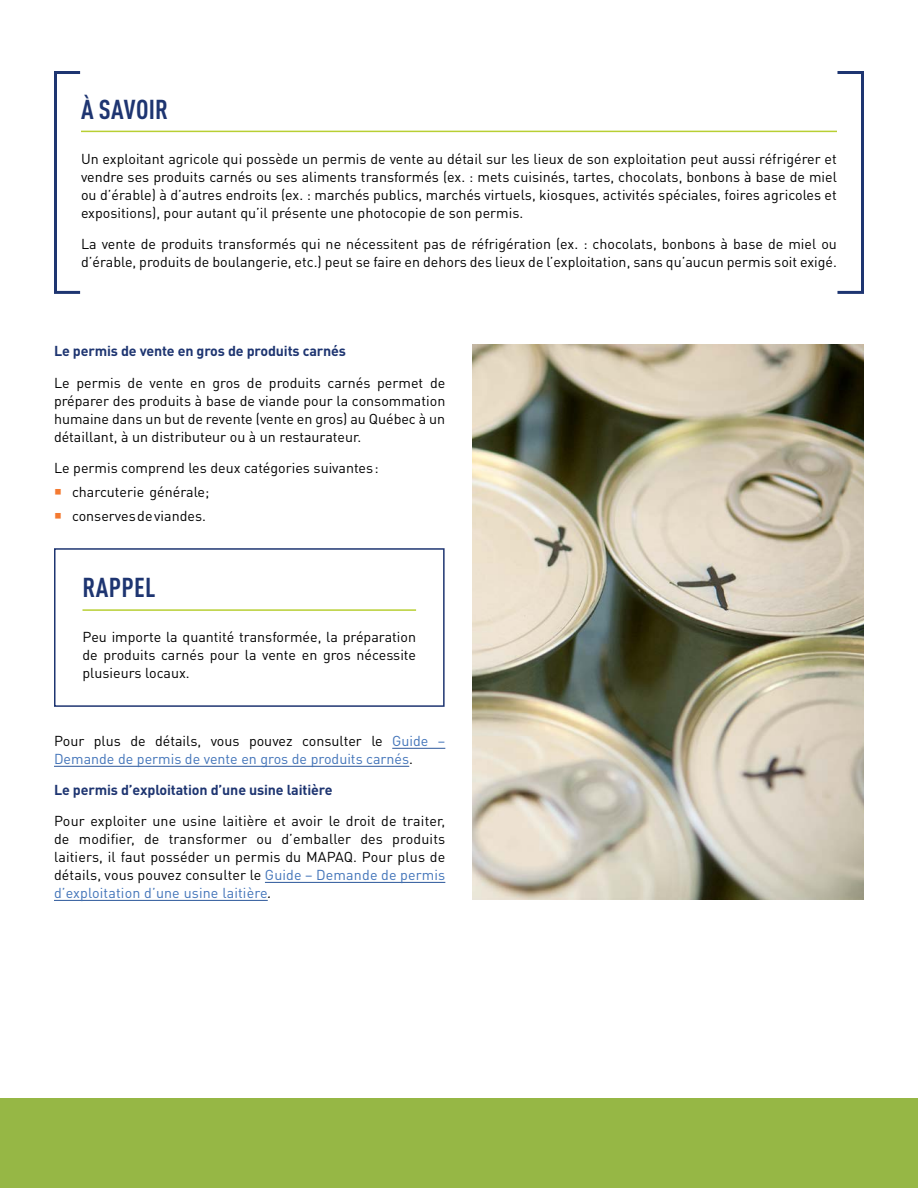
<style>
.page{position:relative;width:918px;height:1188px;background:#fff}
.page>*{position:absolute;margin:0;border:0;box-sizing:border-box;transform-origin:0 0}
.t1{font:700 condensed 27px "DINOT";letter-spacing:.01em;color:#1e3571}
.t2{font:14.25px/18px "DINOT";color:#000;text-align:justify}
.t3{font:14.25px/18px "DINOT";color:#4274b9}
.t4{font:700 14.25px "DINOT";letter-spacing:-.01em;color:#1e3571}
.s1{color:#000}
.s2{color:#4274b9}
.s3{font-family:"Calibri";font-style:italic}
</style>
<div class="page">
<hr style="left:392px;top:748px;width:53px;height:1px;background:#2b579a">
<hr style="left:54px;top:766px;width:355px;height:1px;background:#2b579a">
<hr style="left:265px;top:882px;width:180px;height:1px;background:#2b579a">
<hr style="left:54px;top:900px;width:214px;height:1px;background:#2b579a">
<hr style="left:81px;top:131px;width:756px;height:1px;background:#b8cf33">
<hr style="left:82px;top:609px;width:334px;height:2px;background:#b8cf33">
<div style="left:54px;top:548px;width:391px;height:159px;border:2px solid #1e3571"></div>
<img style="left:472px;top:344px;width:392px;height:556px">
<div style="left:836px;top:71px;width:28px;height:223px;border:3px solid #1e3571"></div>
<div style="left:54px;top:71px;width:28px;height:223px;border:3px solid #1e3571"></div>
<div style="left:0;top:1098px;width:918px;height:90px;background:#96b745"></div>
<h5 class="t1" style="left:81px;top:93px;width:89px">À SAVOIR</h5>
<p class="t2" style="left:81px;top:149px;width:757px">Un exploitant agricole qui possède un permis de vente au détail sur les lieux de son exploitation peut aussi réfrigérer et vendre ses produits carnés ou ses aliments transformés (ex. : mets cuisinés, tartes, chocolats, bonbons à base de miel ou d’érable) à d’autres endroits (ex. : marchés publics, marchés virtuels, kiosques, activités spéciales, foires agricoles et expositions), pour autant qu’il présente une photocopie de son permis.</p>
<p class="t2" style="left:81px;top:234px;width:758px">La vente de produits transformés qui ne nécessitent pas de réfrigération (ex. : chocolats, bonbons à base de miel ou d’érable, produits de boulangerie, etc.) peut se faire en dehors des lieux de l’exploitation, sans qu’aucun permis soit exigé.</p>
<h4 class="t4" style="left:54px;top:342px;width:294px">Le permis de vente en gros de produits carnés</h4>
<p class="t2" style="left:54px;top:373px;width:393px">Le permis de vente en gros de produits carnés permet de préparer des produits à base de viande pour la consommation humaine dans un but de revente (vente en gros) au Québec à un détaillant, à un distributeur ou à un restaurateur.</p>
<p class="t2" style="left:54px;top:459px;width:326px">Le permis comprend les deux catégories suivantes :</p>
<p class="t2" style="left:72px;top:483px;width:139px">charcuterie générale;</p>
<p class="t2" style="left:72px;top:507px;width:135px">conserves de viandes.</p>
<h5 class="t1" style="left:83px;top:571px;width:74px">RAPPEL</h5>
<p class="t2" style="left:82px;top:628px;width:335px">Peu importe la quantité transformée, la préparation de produits carnés pour la vente en gros nécessite plusieurs locaux.</p>
<p class="t3" style="left:54px;top:732px;width:393px"><span class="s1">Pour plus de détails, vous pouvez consulter le</span> Guide –<br>Demande de permis de vente en gros de produits carnés<span class="s1">.</span></p>
<h4 class="t4" style="left:54px;top:780px;width:280px">Le permis d’exploitation d’une usine laitière</h4>
<p class="t2" style="left:54px;top:812px;width:393px">Pour exploiter une usine laitière et avoir le droit de traiter, de modifier, de transformer ou d’emballer des produits laitiers, il faut posséder un permis du MAPAQ. Pour plus de détails, vous pouvez consulter le <span class="s2">Guide – Demande de permis d’exploitation d’une usine laitière</span><span class="s3">.</span></p>
</div>
